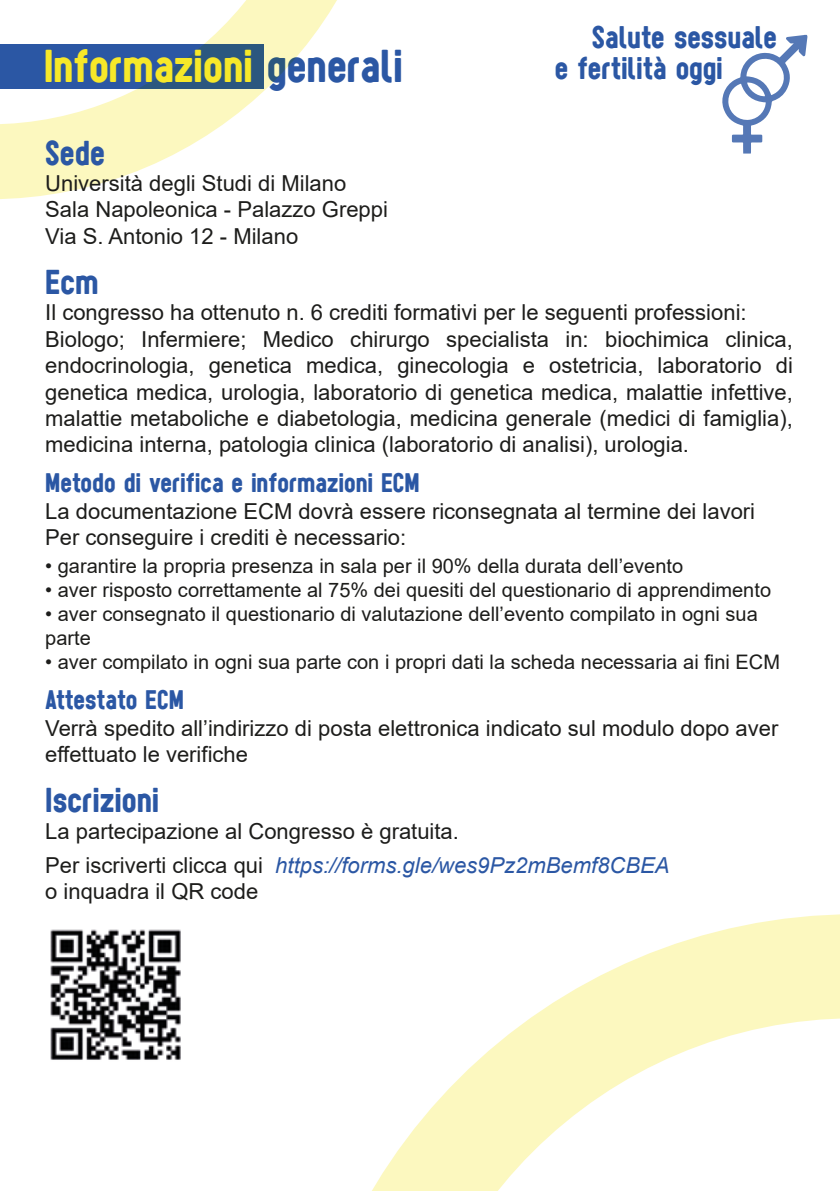
<style>
.page{position:relative;width:840px;height:1191px;background:#fff}
.page>*{position:absolute;margin:0;border:0;box-sizing:border-box;transform-origin:0 0}
.t1{font:48px "Sugo";color:#f7e829}
.t2{font:36px "Sugo";color:#2b57a4}
.t3{font:32.6px/31.2px "Sugo";color:#2b57a4}
.t4{font:28px "Sugo";color:#2b57a4}
.t5{font:22px/26.4px "Arial";color:#1d1d1b}
.t6{font:20px/24px "Arial";color:#1d1d1b}
.s1{color:#2b57a4}
.s2{font-style:italic;color:#2b57a4}
</style>
<div class="page">
<svg style="left:372px;top:914px;width:467px;height:277px"></svg>
<svg style="left:722px;top:35px;width:85px;height:119px"></svg>
<svg style="left:0;top:0;width:337px;height:199px"></svg>
<img style="left:50px;top:929px;width:131px;height:131px">
<h1 class="t1" style="left:44px;top:37px;width:360px">Informazioni <span class="s1">generali</span></h1>
<h3 class="t3" style="left:554px;top:20px;width:223px;text-indent:37px">Salute sessuale e fertilità oggi</h3>
<h2 class="t2" style="left:45px;top:131px;width:61px">Sede</h2>
<p class="t5" style="left:45px;top:170px;width:344px">Università degli Studi di Milano<br>Sala Napoleonica - Palazzo Greppi<br>Via S. Antonio 12 - Milano</p>
<h2 class="t2" style="left:45px;top:260px;width:55px">Ecm</h2>
<p class="t5" style="left:45px;top:299px;width:748px">Il congresso ha ottenuto n. 6 crediti formativi per le seguenti professioni:<br>Biologo; Infermiere; Medico chirurgo specialista in: biochimica clinica, endocrinologia, genetica medica, ginecologia e ostetricia, laboratorio di genetica medica, urologia, laboratorio di genetica medica, malattie infettive, malattie metaboliche e diabetologia, medicina generale (medici di famiglia), medicina interna, patologia clinica (laboratorio di analisi), urologia.</p>
<p class="t4" style="left:45px;top:466px;width:376px">Metodo di verifica e informazioni ECM</p>
<p class="t5" style="left:45px;top:498px;width:711px">La documentazione ECM dovrà essere riconsegnata al termine dei lavori<br>Per conseguire i crediti è necessario:</p>
<p class="t6" style="left:45px;top:554px;width:639px">• garantire la propria presenza in sala per il 90% della durata dell’evento</p>
<p class="t6" style="left:45px;top:578px;width:727px">• aver risposto correttamente al 75% dei quesiti del questionario di apprendimento</p>
<p class="t6" style="left:45px;top:602px;width:713px">• aver consegnato il questionario di valutazione dell’evento compilato in ogni sua parte</p>
<p class="t6" style="left:45px;top:650px;width:735px">• aver compilato in ogni sua parte con i propri dati la scheda necessaria ai fini ECM</p>
<p class="t4" style="left:45px;top:683px;width:140px">Attestato ECM</p>
<p class="t5" style="left:45px;top:714px;width:734px">Verrà spedito all’indirizzo di posta elettronica indicato sul modulo dopo aver effettuato le verifiche</p>
<h2 class="t2" style="left:45px;top:778px;width:115px">Iscrizioni</h2>
<p class="t5" style="left:45px;top:813px;width:625px;line-height:34px">La partecipazione al Congresso è gratuita.<br>Per iscriverti clicca qui <span class="s2">https://forms.gle/wes9Pz2mBemf8CBEA</span></p>
<p class="t5" style="left:45px;top:878px;width:214px">o inquadra il QR code</p>
</div>
